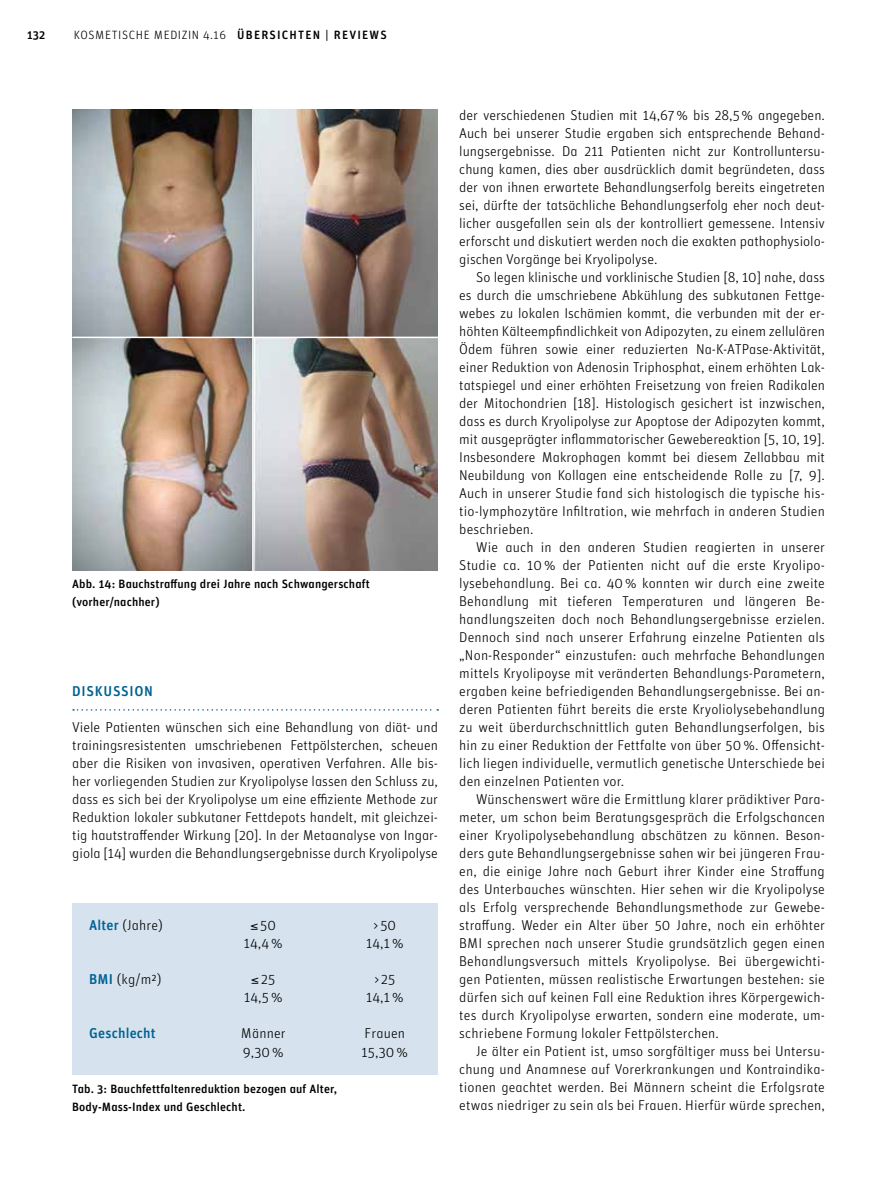
<style>
.page{position:relative;width:893px;height:1191px;background:#fff}
.page>*{position:absolute;margin:0;border:0;box-sizing:border-box;transform-origin:0 0}
.t1{font:14.25px/18px "Unit Light Alternate";letter-spacing:.01em;color:#000;text-align:justify}
.t2{font:14.25px "Unit Medium Alternate";letter-spacing:.045em;color:#006293}
.t3{font:14.25px "Unit Medium Alternate";letter-spacing:.025em;color:#006293}
.t4{font:12px/18px "Unit Medium Alternate";letter-spacing:.01em;color:#000}
.t5{font:12px "Unit Light Alternate";letter-spacing:.05em;color:#000}
.s1{font-family:"Unit Medium Alternate"}
.s2{font-family:"Unit Medium Alternate";color:#006293}
</style>
<div class="page">
<svg style="left:73px;top:709px;width:365px;height:1px"></svg>
<img style="left:72px;top:109px;width:366px;height:461px">
<hr style="left:72px;top:337px;width:366px;height:1px;background:#fff">
<hr style="left:252px;top:102px;width:2px;height:475px;background:#fff">
<div style="left:72px;top:903px;width:366px;height:171px;background:#d6e3ee"></div>
<p class="t4" style="left:27px;top:26px;width:20px">132</p>
<p class="t5" style="left:74px;top:28px;width:315px">KOSMETISCHE MEDIZIN 4.16 <span class="s1">ÜBERSICHTEN | REVIEWS</span></p>
<p class="t4" style="left:72px;top:575px;width:299px">Abb. 14: Bauchstraffung drei Jahre nach Schwangerschaft (vorher/nachher)</p>
<p class="t2" style="left:72px;top:683px;width:82px">DISKUSSION</p>
<p class="t1" style="left:72px;top:718px;width:367px">Viele Patienten wünschen sich eine Behandlung von diät- und trainingsresistenten umschriebenen Fettpölsterchen, scheuen aber die Risiken von invasiven, operativen Verfahren. Alle bis&shy;her vorliegenden Studien zur Kryolipolyse lassen den Schluss zu, dass es sich bei der Kryolipolyse um eine effiziente Methode zur Reduktion lokaler subkutaner Fettdepots handelt, mit gleichzei&shy;tig hautstraffender Wirkung [20]. In der Metaanalyse von Ingar&shy;giola [14] wurden die Behandlungsergebnisse durch Kryolipolyse</p>
<p class="t1" style="left:89px;top:916px;width:75px"><span class="s2">Alter</span> (Jahre)</p>
<p class="t1" style="left:250px;top:916px;width:27px">≤50</p>
<p class="t1" style="left:373px;top:916px;width:24px">&gt;50</p>
<p class="t1" style="left:244px;top:934px;width:41px">14,4 %</p>
<p class="t1" style="left:366px;top:934px;width:39px">14,1 %</p>
<p class="t1" style="left:89px;top:970px;width:74px"><span class="s2">BMI</span> (kg/m²)</p>
<p class="t1" style="left:251px;top:970px;width:25px">≤25</p>
<p class="t1" style="left:374px;top:970px;width:22px">&gt;25</p>
<p class="t1" style="left:244px;top:988px;width:40px">14,5 %</p>
<p class="t1" style="left:366px;top:988px;width:39px">14,1 %</p>
<p class="t3" style="left:89px;top:1025px;width:68px">Geschlecht</p>
<p class="t1" style="left:241px;top:1024px;width:46px">Männer</p>
<p class="t1" style="left:365px;top:1024px;width:42px">Frauen</p>
<p class="t1" style="left:243px;top:1042px;width:42px">9,30 %</p>
<p class="t1" style="left:362px;top:1042px;width:48px">15,30 %</p>
<p class="t4" style="left:72px;top:1079px;width:266px">Tab. 3: Bauchfettfaltenreduktion bezogen auf Alter,<br>Body-Mass-Index und Geschlecht.</p>
<p class="t1" style="left:459px;top:106px;width:367px">der verschiedenen Studien mit 14,67% bis 28,5% angegeben.<br>Auch bei unserer Studie ergaben sich entsprechende Behand&shy;lungsergebnisse. Da 211 Patienten nicht zur Kontrolluntersu&shy;chung kamen, dies aber ausdrücklich damit begründeten, dass der von ihnen erwartete Behandlungserfolg bereits eingetreten sei, dürfte der tatsächliche Behandlungserfolg eher noch deut&shy;licher ausgefallen sein als der kontrolliert gemessene. Intensiv erforscht und diskutiert werden noch die exakten pathophysiolo&shy;gischen Vorgänge bei Kryolipolyse.</p>
<p class="t1" style="left:459px;top:268px;width:367px;text-indent:17px">So legen klinische und vorklinische Studien [8, 10] nahe, dass es durch die umschriebene Abkühlung des subkutanen Fettge&shy;webes zu lokalen Ischämien kommt, die verbunden mit der er&shy;höhten Kälteempfindlichkeit von Adipozyten, zu einem zellulären Ödem führen sowie einer reduzierten Na-K-ATPase-Aktivität, einer Reduktion von Adenosin Triphosphat, einem erhöhten Lak&shy;tatspiegel und einer erhöhten Freisetzung von freien Radikalen der Mitochondrien [18]. Histologisch gesichert ist inzwischen, dass es durch Kryolipolyse zur Apoptose der Adipozyten kommt, mit ausgeprägter inflammatorischer Gewebereaktion [5, 10, 19].<br>Insbesondere Makrophagen kommt bei diesem Zellabbau mit Neubildung von Kollagen eine entscheidende Rolle zu [7, 9].<br>Auch in unserer Studie fand sich histologisch die typische his&shy;tio-lymphozytäre Infiltration, wie mehrfach in anderen Studien beschrieben.</p>
<p class="t1" style="left:459px;top:538px;width:367px;text-indent:17px">Wie auch in den anderen Studien reagierten in unserer Studie ca. 10 % der Patienten nicht auf die erste Kryolipo&shy;lysebehandlung. Bei ca. 40 % konnten wir durch eine zweite Behandlung mit tieferen Temperaturen und längeren Be&shy;handlungszeiten doch noch Behandlungsergebnisse erzielen.<br>Dennoch sind nach unserer Erfahrung einzelne Patienten als „Non-Responder“ einzustufen: auch mehrfache Behandlungen mittels Kryolipoyse mit veränderten Behandlungs-Parametern, ergaben keine befriedigenden Behandlungsergebnisse. Bei an&shy;deren Patienten führt bereits die erste Kryoliolysebehandlung zu weit überdurchschnittlich guten Behandlungserfolgen, bis hin zu einer Reduktion der Fettfalte von über 50 %. Offensicht&shy;lich liegen individuelle, vermutlich genetische Unterschiede bei den einzelnen Patienten vor.</p>
<p class="t1" style="left:459px;top:790px;width:367px;text-indent:17px">Wünschenswert wäre die Ermittlung klarer prädiktiver Para&shy;meter, um schon beim Beratungsgespräch die Erfolgschancen einer Kryolipolysebehandlung abschätzen zu können. Beson&shy;ders gute Behandlungsergebnisse sahen wir bei jüngeren Frau&shy;en, die einige Jahre nach Geburt ihrer Kinder eine Straffung des Unterbauches wünschten. Hier sehen wir die Kryolipolyse als Erfolg versprechende Behandlungsmethode zur Gewebe&shy;straffung. Weder ein Alter über 50 Jahre, noch ein erhöhter BMI sprechen nach unserer Studie grundsätzlich gegen einen Behandlungsversuch mittels Kryolipolyse. Bei übergewichti&shy;gen Patienten, müssen realistische Erwartungen bestehen: sie dürfen sich auf keinen Fall eine Reduktion ihres Körpergewich&shy;tes durch Kryolipolyse erwarten, sondern eine moderate, um&shy;schriebene Formung lokaler Fettpölsterchen.</p>
<p class="t1" style="left:459px;top:1042px;width:367px;text-indent:17px">Je älter ein Patient ist, umso sorgfältiger muss bei Untersu&shy;chung und Anamnese auf Vorerkrankungen und Kontraindika&shy;tionen geachtet werden. Bei Männern scheint die Erfolgsrate etwas niedriger zu sein als bei Frauen. Hierfür würde sprechen,</p>
</div>
